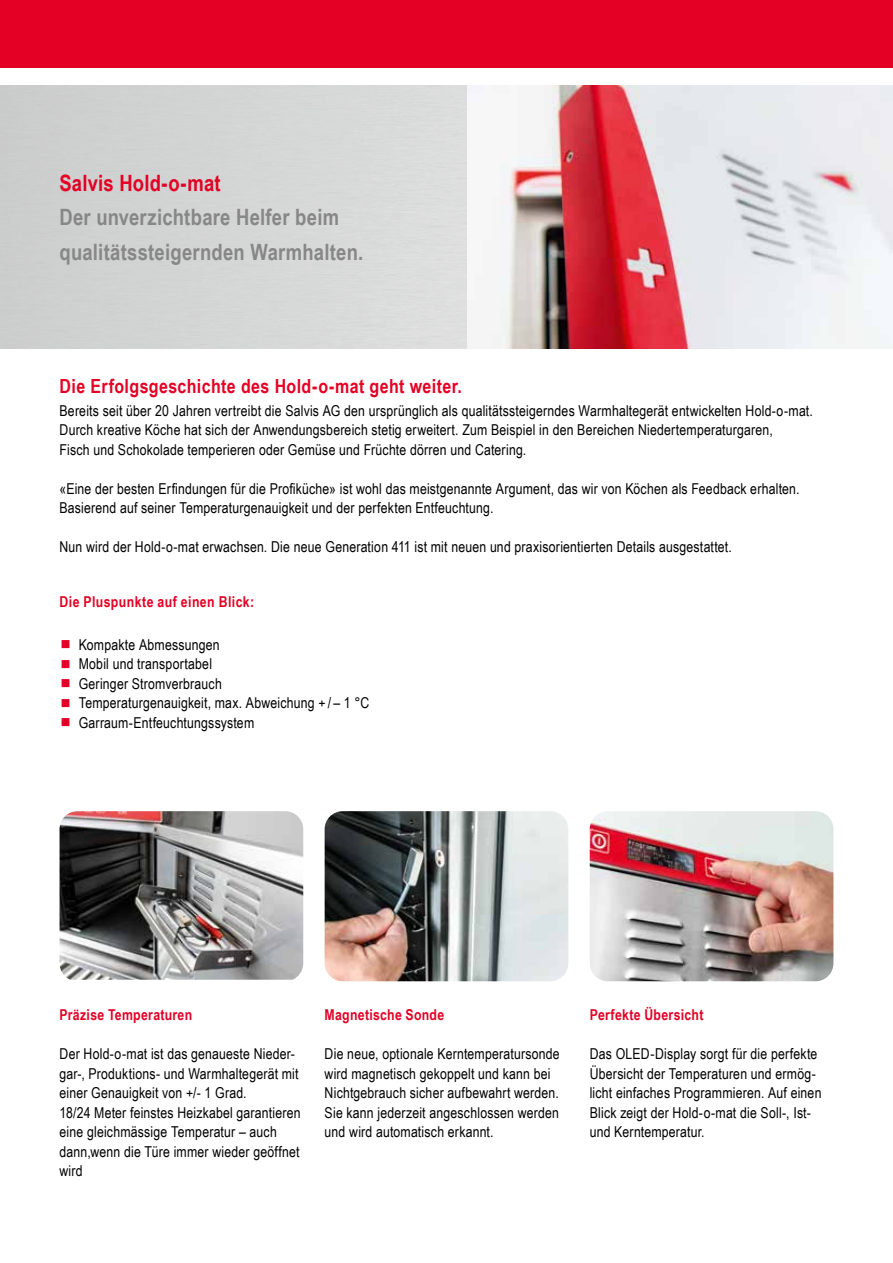
<style>
.page{position:relative;width:893px;height:1263px;background:#fff}
.page>*{position:absolute;margin:0;border:0;box-sizing:border-box;transform-origin:0 0}
.t1{font:700 22.5px/34.5px "Arial Narrow";letter-spacing:.01em;color:#868786}
.t2{font:700 22.5px "Arial Narrow";letter-spacing:.01em;color:#e40024}
.t3{font:700 19.5px "Arial Narrow";letter-spacing:.02em;color:#e40024}
.t4{font:15px/19.5px "Arial Narrow";letter-spacing:.01em;color:#000}
.t5{font:700 15px "Arial Narrow";letter-spacing:.02em;color:#e40024}
.s1{color:#e40024}
</style>
<div class="page">
<div style="left:0;top:0;width:893px;height:68px;background:#e40024"></div>
<img style="left:468px;top:85px;width:425px;height:264px">
<img style="left:60px;top:811px;width:243px;height:169px">
<img style="left:325px;top:811px;width:243px;height:170px">
<img style="left:590px;top:811px;width:243px;height:170px">
<h1 class="t2" style="left:60px;top:166px;width:163px">Salvis Hold-o-mat</h1>
<h1 class="t1" style="left:60px;top:199px;width:305px">Der unverzichtbare Helfer beim qualitätssteigernden Warmhalten.</h1>
<h2 class="t3" style="left:60px;top:371px;width:404px">Die Erfolgsgeschichte des Hold-o-mat geht weiter.</h2>
<p class="t4" style="left:60px;top:400px;width:755px">Bereits seit über 20 Jahren vertreibt die Salvis AG den ursprünglich als qualitätssteigerndes Warmhaltegerät entwickelten Hold-o-mat.<br>Durch kreative Köche hat sich der Anwendungsbereich stetig erweitert. Zum Beispiel in den Bereichen Niedertemperaturgaren,<br>Fisch und Schokolade temperieren oder Gemüse und Früchte dörren und Catering.</p>
<p class="t4" style="left:60px;top:478px;width:742px">«Eine der besten Erfindungen für die Profiküche» ist wohl das meistgenannte Argument, das wir von Köchen als Feedback erhalten.<br>Basierend auf seiner Temperaturgenauigkeit und der perfekten Entfeuchtung.</p>
<p class="t4" style="left:60px;top:537px;width:674px">Nun wird der Hold-o-mat erwachsen. Die neue Generation 411 ist mit neuen und praxisorientierten Details ausgestattet.</p>
<p class="t5" style="left:60px;top:590px;width:196px">Die Pluspunkte auf einen Blick:</p>
<p class="t4" style="left:60px;top:634px;width:162px"><span class="s1">▪</span> Kompakte Abmessungen</p>
<p class="t4" style="left:60px;top:654px;width:154px"><span class="s1">▪</span> Mobil und transportabel</p>
<p class="t4" style="left:60px;top:673px;width:164px"><span class="s1">▪</span> Geringer Stromverbrauch</p>
<p class="t4" style="left:60px;top:693px;width:311px"><span class="s1">▪</span> Temperaturgenauigkeit, max. Abweichung + / – 1 °C</p>
<p class="t4" style="left:60px;top:712px;width:196px"><span class="s1">▪</span> Garraum-Entfeuchtungssystem</p>
<p class="t5" style="left:60px;top:1004px;width:134px">Präzise Temperaturen</p>
<p class="t4" style="left:60px;top:1044px;width:243px">Der Hold-o-mat ist das genaueste Nieder&shy;gar-, Produktions- und Warmhaltegerät mit einer Genauigkeit von +/- 1 Grad.<br>18/24 Meter feinstes Heizkabel garantieren eine gleichmässige Temperatur – auch dann,wenn die Türe immer wieder geöffnet wird</p>
<p class="t5" style="left:325px;top:1004px;width:121px">Magnetische Sonde</p>
<p class="t4" style="left:325px;top:1044px;width:237px">Die neue, optionale Kerntemperatursonde wird magnetisch gekoppelt und kann bei Nichtgebrauch sicher aufbewahrt werden.<br>Sie kann jederzeit angeschlossen werden und wird automatisch erkannt.</p>
<p class="t5" style="left:590px;top:1004px;width:115px">Perfekte Übersicht</p>
<p class="t4" style="left:590px;top:1044px;width:233px">Das OLED-Display sorgt für die perfekte Übersicht der Temperaturen und ermög&shy;licht einfaches Programmieren. Auf einen Blick zeigt der Hold-o-mat die Soll-, Ist&shy;und Kerntemperatur.</p>
</div>
